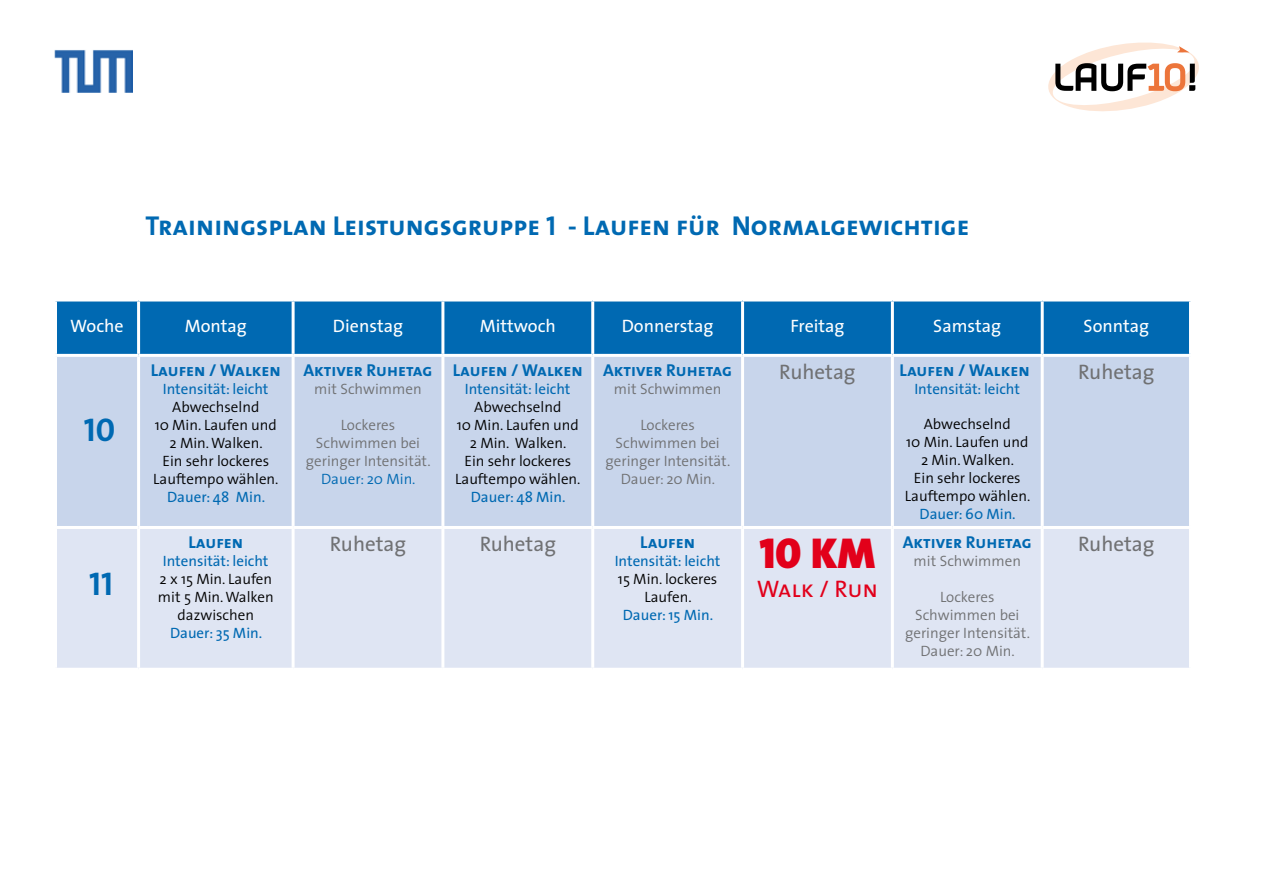
<style>
.page{position:relative;width:1263px;height:893px;background:#fff}
.page>*{position:absolute;margin:0;border:0;box-sizing:border-box;transform-origin:0 0}
.t1{font:43.5px "The Sans Black Caps";color:#e2001a}
.t2{font:33px "The Sans Bold Caps";color:#0069b2}
.t3{font:27.45px "The Sans Bold Caps";color:#0069b2}
.t4{font:24px "The Sans Caps";color:#e2001a}
.t5{font:21px "The Sans";color:#707173}
.t6{font:18px "The Sans";color:#fff}
.t7{font:17.25px "The Sans Bold Caps";color:#0069b2}
.t8{font:300 15px/18px "The Sans";color:#000;text-align:center}
.t9{font:300 15px/18px "The Sans";color:#707173;text-align:center}
.t10{font:15px "The Sans";color:#0069b2}
.t11{font:300 15px "The Sans";color:#0069b2}
.s1{font-family:"The Sans";font-weight:900}
</style>
<div class="page">
<div style="left:57px;top:301px;width:1132px;height:53px;background:#0069b2"></div>
<div style="left:57px;top:357px;width:1132px;height:169px;background:#c8d5eb"></div>
<div style="left:57px;top:529px;width:1132px;height:139px;background:#dfe5f3"></div>
<hr style="left:137px;top:301px;width:3px;height:53px;background:#fff">
<hr style="left:292px;top:301px;width:3px;height:53px;background:#fff">
<hr style="left:441px;top:301px;width:3px;height:53px;background:#fff">
<hr style="left:591px;top:301px;width:3px;height:53px;background:#fff">
<hr style="left:741px;top:301px;width:3px;height:53px;background:#fff">
<hr style="left:891px;top:301px;width:3px;height:53px;background:#fff">
<hr style="left:1041px;top:301px;width:3px;height:53px;background:#fff">
<hr style="left:137px;top:357px;width:3px;height:169px;background:#fff">
<hr style="left:292px;top:357px;width:3px;height:169px;background:#fff">
<hr style="left:441px;top:357px;width:3px;height:169px;background:#fff">
<hr style="left:591px;top:357px;width:3px;height:169px;background:#fff">
<hr style="left:741px;top:357px;width:3px;height:169px;background:#fff">
<hr style="left:891px;top:357px;width:3px;height:169px;background:#fff">
<hr style="left:1041px;top:357px;width:3px;height:169px;background:#fff">
<hr style="left:137px;top:529px;width:3px;height:139px;background:#fff">
<hr style="left:292px;top:529px;width:3px;height:139px;background:#fff">
<hr style="left:441px;top:529px;width:3px;height:139px;background:#fff">
<hr style="left:591px;top:529px;width:3px;height:139px;background:#fff">
<hr style="left:741px;top:529px;width:3px;height:139px;background:#fff">
<hr style="left:891px;top:529px;width:3px;height:139px;background:#fff">
<hr style="left:1041px;top:529px;width:3px;height:139px;background:#fff">
<img style="left:54px;top:50px;width:78px;height:42px">
<svg style="left:1048px;top:43px;width:151px;height:68px"></svg>
<h3 class="t3" style="left:145px;top:202px;width:825px">Trainingsplan Leistungsgruppe 1 - Laufen für Normalgewichtige</h3>
<p class="t6" style="left:70px;top:311px;width:55px">Woche</p>
<p class="t6" style="left:185px;top:311px;width:64px">Montag</p>
<p class="t6" style="left:333px;top:311px;width:72px">Dienstag</p>
<p class="t6" style="left:480px;top:311px;width:78px">Mittwoch</p>
<p class="t6" style="left:622px;top:311px;width:93px">Donnerstag</p>
<p class="t6" style="left:790px;top:311px;width:56px">Freitag</p>
<p class="t6" style="left:933px;top:311px;width:69px">Samstag</p>
<p class="t6" style="left:1084px;top:311px;width:67px">Sonntag</p>
<p class="t7" style="left:151px;top:356px;width:132px">Laufen / Walken</p>
<p class="t10" style="left:163px;top:377px;width:107px">Intensität: leicht</p>
<p class="t8" style="left:153px;top:398px;width:127px">Abwechselnd<br>10 Min. Laufen und<br>2 Min. Walken.<br>Ein sehr lockeres<br>Lauftempo wählen.</p>
<p class="t10" style="left:167px;top:485px;width:100px">Dauer: 48 Min.</p>
<h3 class="t5" style="left:779px;top:355px;width:78px">Ruhetag</h3>
<p class="t7" style="left:899px;top:356px;width:132px">Laufen / Walken</p>
<p class="t10" style="left:914px;top:377px;width:107px">Intensität: leicht</p>
<p class="t8" style="left:905px;top:414px;width:127px">Abwechselnd<br>10 Min. Laufen und<br>2 Min. Walken.<br>Ein sehr lockeres<br>Lauftempo wählen.</p>
<p class="t10" style="left:919px;top:501px;width:98px">Dauer: 60 Min.</p>
<h3 class="t5" style="left:1078px;top:355px;width:78px">Ruhetag</h3>
<p class="t7" style="left:303px;top:356px;width:130px">Aktiver Ruhetag</p>
<p class="t9" style="left:314px;top:380px;width:109px">mit Schwimmen</p>
<p class="t9" style="left:306px;top:416px;width:127px">Lockeres<br>Schwimmen bei geringer Intensität.</p>
<p class="t11" style="left:321px;top:467px;width:96px">Dauer: 20 Min.</p>
<p class="t7" style="left:603px;top:356px;width:130px">Aktiver Ruhetag</p>
<p class="t9" style="left:614px;top:380px;width:109px">mit Schwimmen</p>
<p class="t9" style="left:605px;top:416px;width:127px">Lockeres<br>Schwimmen bei geringer Intensität.<br>Dauer: 20 Min.</p>
<p class="t7" style="left:453px;top:356px;width:132px">Laufen / Walken</p>
<p class="t10" style="left:465px;top:377px;width:107px">Intensität: leicht</p>
<p class="t8" style="left:455px;top:398px;width:127px">Abwechselnd<br>10 Min. Laufen und<br>2 Min. Walken.<br>Ein sehr lockeres<br>Lauftempo wählen.</p>
<p class="t10" style="left:471px;top:485px;width:96px">Dauer: 48 Min.</p>
<h2 class="t2" style="left:84px;top:402px;width:33px">10</h2>
<h2 class="t2" style="left:89px;top:556px;width:25px">11</h2>
<p class="t7" style="left:188px;top:528px;width:56px">Laufen</p>
<p class="t10" style="left:163px;top:549px;width:107px">Intensität: leicht</p>
<p class="t8" style="left:158px;top:570px;width:117px">2 x 15 Min. Laufen mit 5 Min. Walken dazwischen</p>
<p class="t10" style="left:170px;top:621px;width:94px">Dauer: 35 Min.</p>
<h3 class="t5" style="left:330px;top:527px;width:78px">Ruhetag</h3>
<h3 class="t5" style="left:480px;top:527px;width:78px">Ruhetag</h3>
<p class="t7" style="left:640px;top:528px;width:56px">Laufen</p>
<p class="t10" style="left:615px;top:549px;width:107px">Intensität: leicht</p>
<p class="t8" style="left:618px;top:570px;width:101px">15 Min. lockeres<br>Laufen.</p>
<p class="t10" style="left:623px;top:603px;width:92px">Dauer: 15 Min.</p>
<h1 class="t1" style="left:759px;top:516px;width:117px">10 <span class="s1">KM</span></h1>
<h3 class="t4" style="left:757px;top:568px;width:123px">Walk / Run</h3>
<p class="t7" style="left:903px;top:528px;width:130px">Aktiver Ruhetag</p>
<p class="t9" style="left:913px;top:552px;width:109px">mit Schwimmen</p>
<p class="t9" style="left:905px;top:588px;width:127px">Lockeres<br>Schwimmen bei geringer Intensität.<br>Dauer: 20 Min.</p>
<h3 class="t5" style="left:1078px;top:527px;width:78px">Ruhetag</h3>
</div>
